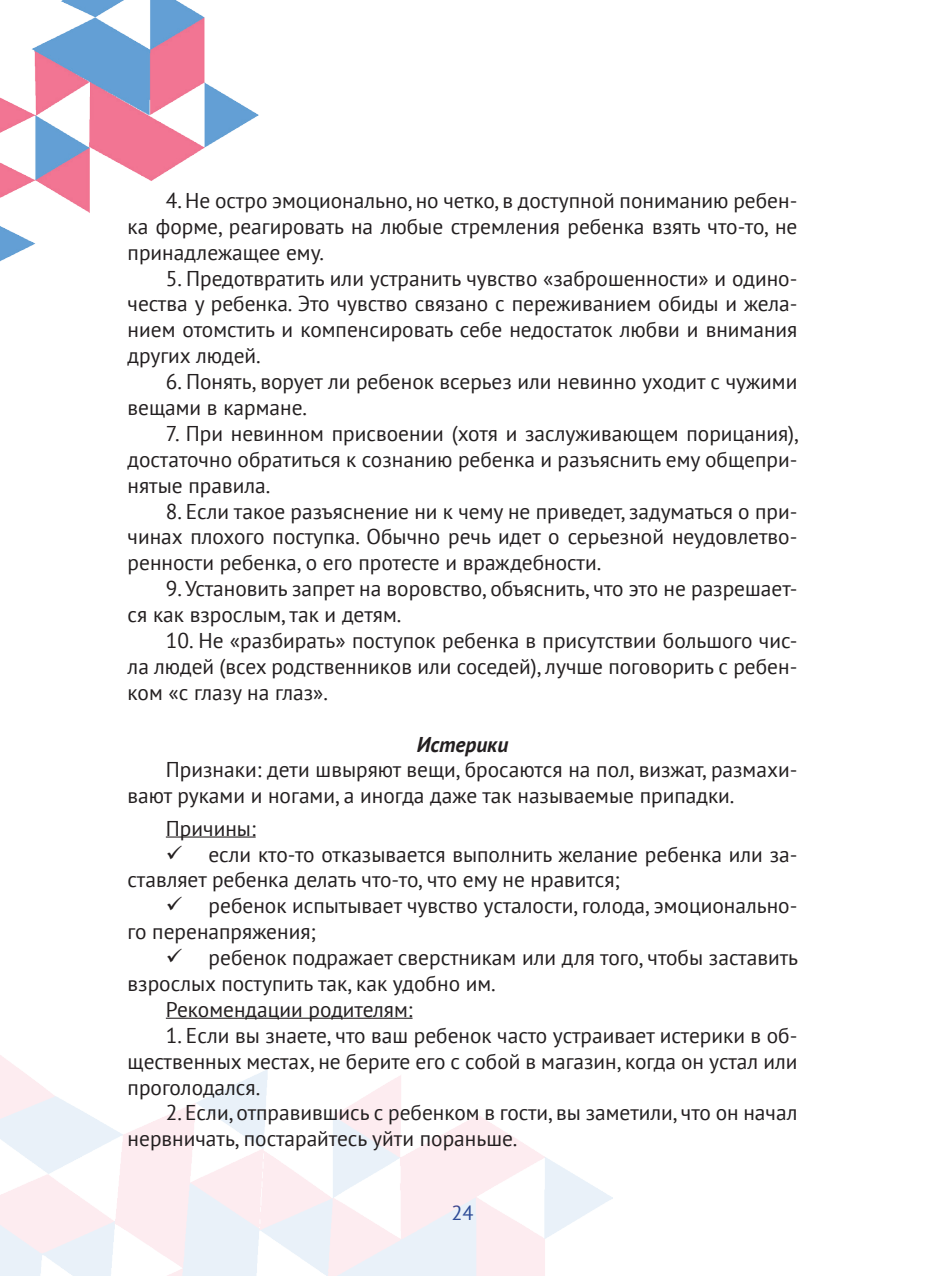
<style>
.page{position:relative;width:925px;height:1276px;background:#fff}
.page>*{position:absolute;margin:0;border:0;box-sizing:border-box;transform-origin:0 0}
.t1{font:21.38px/25.9px "PT Sans";color:#231f20;text-align:justify}
.t2{font:italic 700 21.38px "PT Sans";color:#231f20}
.t3{font:20.25px "PT Sans";color:#253f8e}
</style>
<div class="page">
<img style="left:0;top:0;width:259px;height:261px">
<hr style="left:166px;top:836px;width:90px;height:1px;background:#231f20">
<hr style="left:166px;top:1017px;width:246px;height:1px;background:#231f20">
<p class="t1" style="left:128px;top:187px;width:671px;text-indent:38px">4. Не остро эмоционально, но четко, в доступной пониманию ребен&shy;ка форме, реагировать на любые стремления ребенка взять что-то, не принадлежащее ему.</p>
<p class="t1" style="left:128px;top:265px;width:671px;text-indent:38px">5. Предотвратить или устранить чувство «заброшенности» и одино&shy;чества у ребенка. Это чувство связано с переживанием обиды и жела&shy;нием отомстить и компенсировать себе недостаток любви и внимания других людей.</p>
<p class="t1" style="left:128px;top:368px;width:671px;text-indent:38px">6. Понять, ворует ли ребенок всерьез или невинно уходит с чужими вещами в кармане.</p>
<p class="t1" style="left:128px;top:420px;width:673px;text-indent:38px">7. При невинном присвоении (хотя и заслуживающем порицания), достаточно обратиться к сознанию ребенка и разъяснить ему общепри&shy;нятые правила.</p>
<p class="t1" style="left:128px;top:497px;width:671px;text-indent:38px">8. Если такое разъяснение ни к чему не приведет, задуматься о при&shy;чинах плохого поступка. Обычно речь идет о серьезной неудовлетво&shy;ренности ребенка, о его протесте и враждебности.</p>
<p class="t1" style="left:128px;top:575px;width:671px;text-indent:38px">9. Установить запрет на воровство, объяснить, что это не разрешает&shy;ся как взрослым, так и детям.</p>
<p class="t1" style="left:128px;top:627px;width:671px;text-indent:38px">10. Не «разбирать» поступок ребенка в присутствии большого чис&shy;ла людей (всех родственников или соседей), лучше поговорить с ребен&shy;ком «с глазу на глаз».</p>
<p class="t2" style="left:417px;top:730px;width:93px">Истерики</p>
<p class="t1" style="left:128px;top:756px;width:671px;text-indent:38px">Признаки: дети швыряют вещи, бросаются на пол, визжат, размахи&shy;вают руками и ногами, а иногда даже так называемые припадки.</p>
<p class="t1" style="left:166px;top:814px;width:91px">Причины:</p>
<p class="t1" style="left:128px;top:840px;width:671px;text-indent:38px">✓ если кто-то отказывается выполнить желание ребенка или за&shy;ставляет ребенка делать что-то, что ему не нравится;</p>
<p class="t1" style="left:128px;top:892px;width:671px;text-indent:38px">✓ ребенок испытывает чувство усталости, голода, эмоционально&shy;го перенапряжения;</p>
<p class="t1" style="left:166px;top:944px;width:634px">✓ ребенок подражает сверстникам или для того, чтобы заставить</p>
<p class="t1" style="left:128px;top:970px;width:370px">взрослых поступить так, как удобно им.</p>
<p class="t1" style="left:166px;top:996px;width:248px">Рекомендации родителям:</p>
<p class="t1" style="left:128px;top:1022px;width:671px;text-indent:38px">1. Если вы знаете, что ваш ребенок часто устраивает истерики в об&shy;щественных местах, не берите его с собой в магазин, когда он устал или проголодался.</p>
<p class="t1" style="left:128px;top:1099px;width:671px;text-indent:38px">2. Если, отправившись с ребенком в гости, вы заметили, что он начал нервничать, постарайтесь уйти пораньше.</p>
<p class="t3" style="left:451px;top:1199px;width:24px">24</p>
</div>
